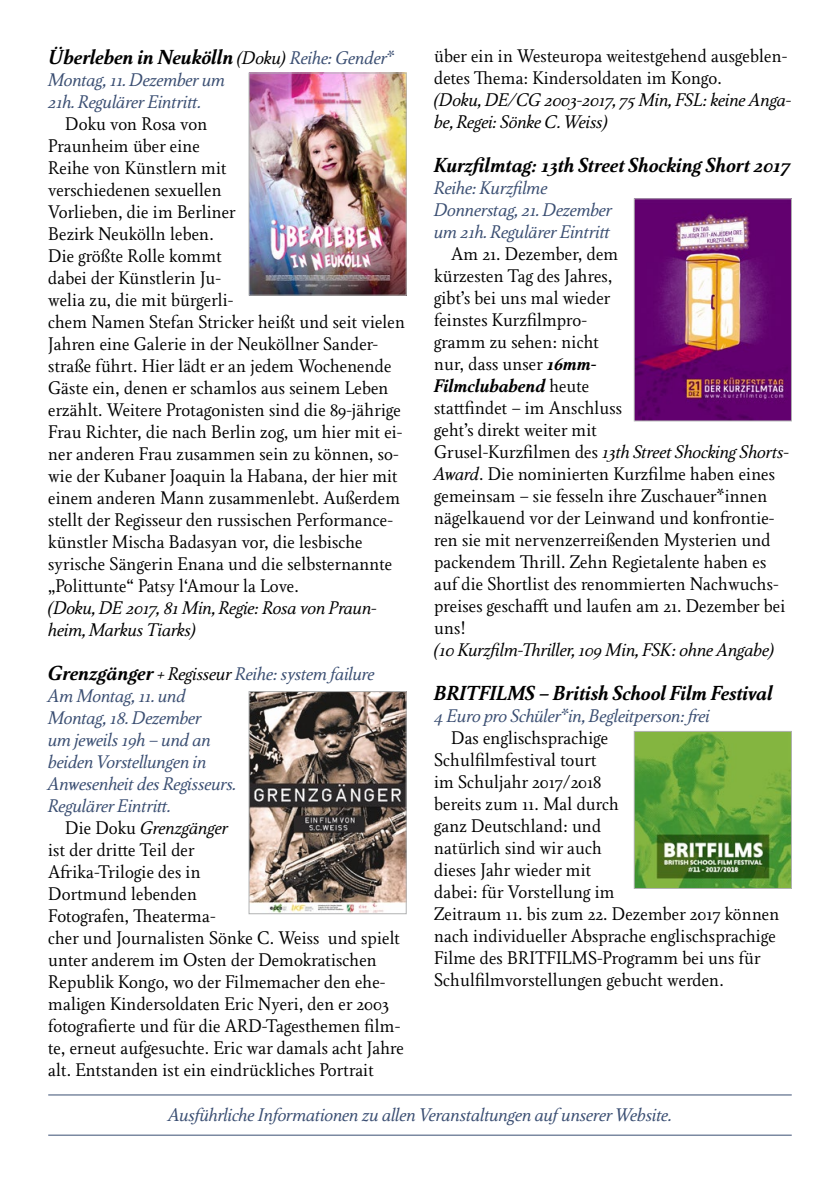
<style>
.page{position:relative;width:840px;height:1191px;background:#fff}
.page>*{position:absolute;margin:0;border:0;box-sizing:border-box;transform-origin:0 0}
.Filmtitel{font:italic 700 20px "Girando Pro";color:#000}
.Filmbeschreibung{font:18px/22px "Girando Pro";color:#000}
.Zusatzinfos_Sonderpr{font:italic 18px/22px "Girando Pro";color:#3a4e72}
.Filminfos{font:italic 18px/22px "Girando Pro";color:#000}
.Infoeinschübe{font:italic 18px "Girando Pro";color:#3a4e72}
.Filmtitel-2{font:italic 18px "Girando Pro";color:#3a4e72}
.s1{font-weight:400;font-size:18px}
.s2{font-weight:400;font-size:18px;color:#3a4e72}
.s3{font-weight:700;font-size:20px;color:#000}
.s4{color:#000}
.s5{font-style:italic}
.s6{font-weight:700;font-style:italic}
</style>
<div class="page">
<hr style="left:48px;top:1094px;width:743px;height:1px;background:#3a4e72">
<hr style="left:48px;top:1134px;width:743px;height:1px;background:#3a4e72">
<img style="left:250px;top:693px;width:154px;height:219px">
<div style="left:248px;top:691px;width:158px;height:223px;border:1px solid #b1b2b3"></div>
<img style="left:635px;top:200px;width:154px;height:219px">
<div style="left:633px;top:198px;width:158px;height:223px;border:1px solid #b1b2b3"></div>
<img style="left:635px;top:733px;width:154px;height:153px">
<div style="left:633px;top:731px;width:158px;height:157px;border:1px solid #b1b2b3"></div>
<img style="left:250px;top:75px;width:154px;height:218px">
<div style="left:248px;top:73px;width:158px;height:222px;border:1px solid #b1b2b3"></div>
<p class="Filmtitel" style="left:48px;top:45px;width:347px">Überleben in Neukölln <span class="s1">(Doku)</span> <span class="s2">Reihe: Gender*</span></p>
<p class="Zusatzinfos_Sonderpr" style="left:48px;top:69px;width:178px">Montag, 11. Dezember um<br>21h. Regulärer Eintritt.</p>
<p class="Filmbeschreibung" style="left:48px;top:113px;width:358px;text-indent:17px">Doku von Rosa von<br>Praunheim über eine<br>Reihe von Künstlern mit<br>verschiedenen sexuellen<br>Vorlieben, die im Berliner<br>Bezirk Neukölln leben.<br>Die größte Rolle kommt<br>dabei der Künstlerin Ju-<br>welia zu, die mit bürgerli-<br>chem Namen Stefan Stricker heißt und seit vielen Jahren eine Galerie in der Neuköllner Sander&shy;straße führt. Hier lädt er an jedem Wochenende Gäste ein, denen er schamlos aus seinem Leben erzählt. Weitere Protagonisten sind die 89-jährige Frau Richter, die nach Berlin zog, um hier mit ei&shy;ner anderen Frau zusammen sein zu können, so&shy;wie der Kubaner Joaquin la Habana, der hier mit einem anderen Mann zusammenlebt. Außerdem stellt der Regisseur den russischen Performance&shy;künstler Mischa Badasyan vor, die lesbische syrische Sängerin Enana und die selbsternannte „Polittunte“ Patsy l‘Amour la Love.</p>
<p class="Filminfos" style="left:48px;top:597px;width:330px">(Doku, DE 2017, 81 Min, Regie: Rosa von Praun&shy;heim, Markus Tiarks)</p>
<p class="Filmtitel-2" style="left:48px;top:663px;width:328px"><span class="s3">Grenzgänger</span> <span class="s4">+ Regisseur</span> Reihe: system failure</p>
<p class="Zusatzinfos_Sonderpr" style="left:48px;top:685px;width:189px">Am Montag, 11. und<br>Montag, 18. Dezember<br>um jeweils 19h – und an beiden Vorstellungen in<br>Anwesenheit des Regisseurs.<br>Regulärer Eintritt.</p>
<p class="Filmbeschreibung" style="left:48px;top:817px;width:357px;text-indent:17px">Die Doku <span class="s5">Grenzgänger<br></span>ist der dritte Teil der<br>Afrika-Trilogie des in<br>Dortmund lebenden<br>Fotografen, Theaterma-<br>cher und Journalisten Sönke C. Weiss und spielt unter anderem im Osten der Demokratischen Republik Kongo, wo der Filmemacher den ehe&shy;maligen Kindersoldaten Eric Nyeri, den er 2003 fotografierte und für die ARD-Tagesthemen film&shy;te, erneut aufgesuchte. Eric war damals acht Jahre alt. Entstanden ist ein eindrückliches Portrait</p>
<p class="Filmbeschreibung" style="left:434px;top:46px;width:354px">über ein in Westeuropa weitestgehend ausgeblen&shy;detes Thema: Kindersoldaten im Kongo.</p>
<p class="Filminfos" style="left:434px;top:90px;width:358px">(Doku, DE/CG 2003-2017, 75 Min, FSL: keine Anga&shy;be, Regei: Sönke C. Weiss)</p>
<p class="Filmtitel" style="left:434px;top:154px;width:357px">Kurzfilmtag: 13th Street Shocking Short 2017</p>
<p class="Filmtitel-2" style="left:434px;top:178px;width:115px">Reihe: Kurzfilme</p>
<p class="Zusatzinfos_Sonderpr" style="left:434px;top:200px;width:179px">Donnerstag, 21. Dezember um 21h. Regulärer Eintritt</p>
<p class="Filmbeschreibung" style="left:434px;top:244px;width:356px;text-indent:17px">Am 21. Dezember, dem<br>kürzesten Tag des Jahres,<br>gibt’s bei uns mal wieder<br>feinstes Kurzfilmpro-<br>gramm zu sehen: nicht<br>nur, dass unser <span class="s6">16mm-<br>Filmclubabend</span> heute<br>stattfindet – im Anschluss<br>geht’s direkt weiter mit<br>Grusel-Kurzfilmen des <span class="s5">13th Street Shocking Shorts-<br>Award</span>. Die nominierten Kurzfilme haben eines gemeinsam – sie fesseln ihre Zuschauer*innen nägelkauend vor der Leinwand und konfrontie&shy;ren sie mit nervenzerreißenden Mysterien und packendem Thrill. Zehn Regietalente haben es auf die Shortlist des renommierten Nachwuchs&shy;preises geschafft und laufen am 21. Dezember bei uns!</p>
<p class="Filminfos" style="left:434px;top:640px;width:341px">(10 Kurzfilm-Thriller, 109 Min, FSK: ohne Angabe)</p>
<p class="Filmtitel" style="left:434px;top:682px;width:340px">BRITFILMS – British School Film Festival</p>
<p class="Zusatzinfos_Sonderpr" style="left:434px;top:706px;width:277px">4 Euro pro Schüler*in, Begleitperson: frei</p>
<p class="Filmbeschreibung" style="left:434px;top:728px;width:346px;text-indent:17px">Das englischsprachige<br>Schulfilmfestival tourt<br>im Schuljahr 2017/2018<br>bereits zum 11. Mal durch<br>ganz Deutschland: und<br>natürlich sind wir auch<br>dieses Jahr wieder mit<br>dabei: für Vorstellung im<br>Zeitraum 11. bis zum 22. Dezember 2017 können nach individueller Absprache englischsprachige<br>Filme des BRITFILMS-Programm bei uns für<br>Schulfilmvorstellungen gebucht werden.</p>
<p class="Infoeinschübe" style="left:168px;top:1104px;width:504px">Ausführliche Informationen zu allen Veranstaltungen auf unserer Website.</p>
</div>
